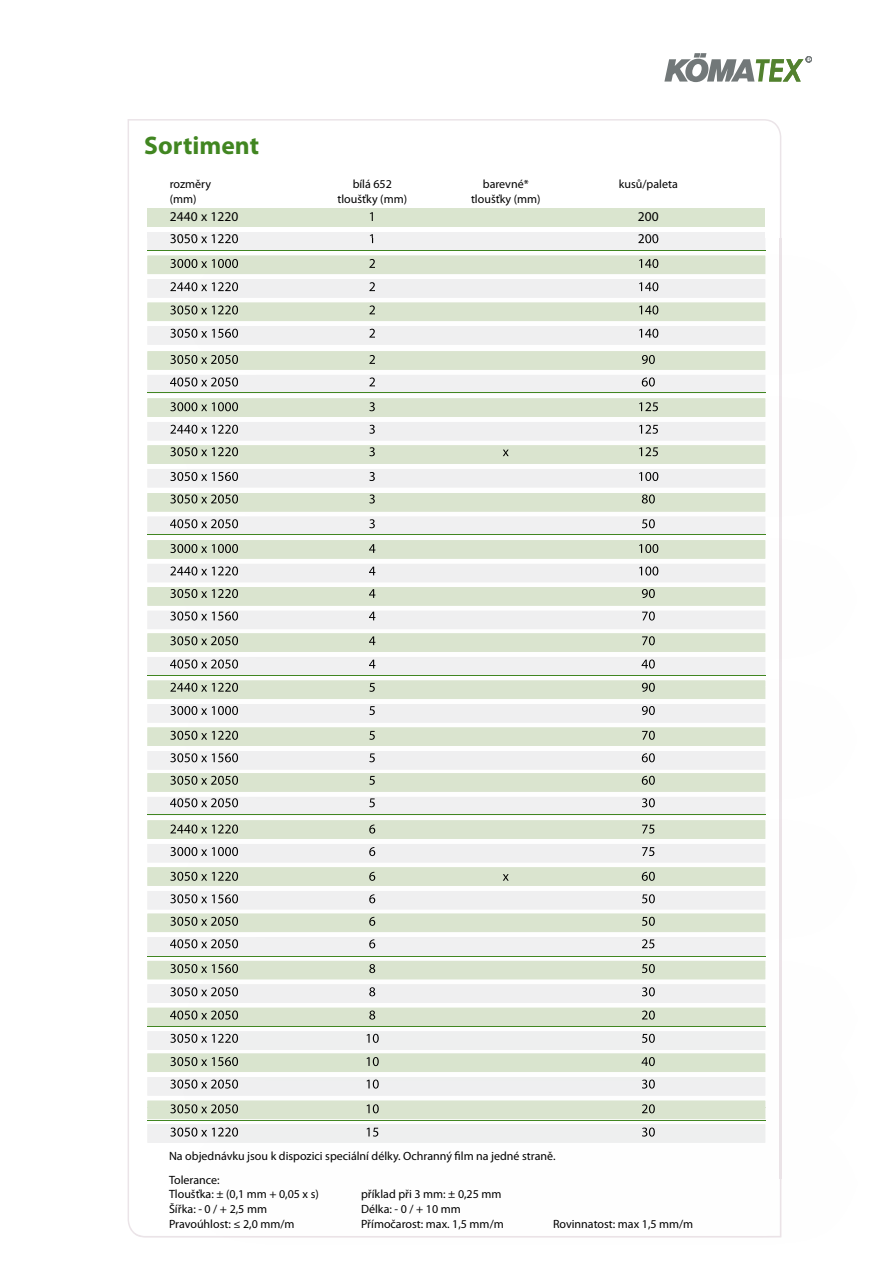
<style>
.page{position:relative;width:893px;height:1263px;background:#fff}
.page>*{position:absolute;margin:0;border:0;box-sizing:border-box;transform-origin:0 0}
.t1{font:700 25.5px "Myriad Pro";color:#418621}
.t2{font:13.5px "Myriad Pro";letter-spacing:.01em;color:#000}
.t3{font:12px/24.5px "Myriad Pro";color:#000}
</style>
<div class="page">
<svg style="left:664px;top:53px;width:148px;height:29px"></svg>
<div style="left:147px;top:208px;width:618px;height:19px;background:#dae5cf"></div>
<div style="left:147px;top:232px;width:618px;height:19px;background:#f0f0f1"></div>
<img style="left:171px;top:238px;width:488px;height:6px">
<div style="left:147px;top:256px;width:618px;height:18px;background:#dae4cf"></div>
<div style="left:147px;top:279px;width:618px;height:19px;background:#efeff0"></div>
<div style="left:147px;top:303px;width:618px;height:18px;background:#dae4cf"></div>
<div style="left:147px;top:326px;width:618px;height:19px;background:#efeff0"></div>
<div style="left:147px;top:351px;width:618px;height:19px;background:#dae4cf"></div>
<div style="left:147px;top:375px;width:618px;height:5px;background:#f0f0f1"></div>
<img style="left:170px;top:238px;width:488px;height:5px">
<img style="left:170px;top:259px;width:488px;height:9px">
<img style="left:170px;top:282px;width:488px;height:9px">
<img style="left:170px;top:305px;width:488px;height:9px">
<img style="left:170px;top:329px;width:488px;height:9px">
<img style="left:170px;top:355px;width:485px;height:9px">
<img style="left:170px;top:377px;width:485px;height:3px">
<hr style="left:147px;top:250px;width:619px;height:1px;background:#418621">
<div style="left:147px;top:402px;width:618px;height:15px;background:#dae4cf"></div>
<div style="left:147px;top:422px;width:618px;height:18px;background:#efeff0"></div>
<div style="left:147px;top:445px;width:618px;height:19px;background:#dae4cf"></div>
<div style="left:147px;top:469px;width:618px;height:18px;background:#efeff0"></div>
<div style="left:147px;top:493px;width:618px;height:18px;background:#dae4cf"></div>
<div style="left:147px;top:517px;width:618px;height:5px;background:#f0f0f1"></div>
<img style="left:170px;top:403px;width:488px;height:8px">
<img style="left:170px;top:425px;width:488px;height:9px">
<img style="left:170px;top:447px;width:488px;height:9px">
<img style="left:170px;top:472px;width:488px;height:9px">
<img style="left:170px;top:494px;width:485px;height:9px">
<img style="left:170px;top:519px;width:485px;height:3px">
<img style="left:147px;top:380px;width:633px;height:22px">
<svg style="left:780px;top:380px;width:1px;height:22px"></svg>
<img style="left:170px;top:380px;width:485px;height:6px">
<img style="left:170px;top:402px;width:488px;height:1px">
<hr style="left:147px;top:392px;width:619px;height:1px;background:#418621">
<div style="left:147px;top:544px;width:618px;height:15px;background:#dae4cf"></div>
<div style="left:147px;top:564px;width:618px;height:18px;background:#efeff0"></div>
<div style="left:147px;top:587px;width:618px;height:19px;background:#dae4cf"></div>
<div style="left:147px;top:611px;width:618px;height:18px;background:#efeff0"></div>
<div style="left:147px;top:633px;width:618px;height:19px;background:#dae4cf"></div>
<div style="left:147px;top:657px;width:618px;height:6px;background:#efeff0"></div>
<img style="left:170px;top:544px;width:488px;height:9px">
<img style="left:170px;top:566px;width:488px;height:9px">
<img style="left:170px;top:589px;width:485px;height:9px">
<img style="left:170px;top:611px;width:485px;height:9px">
<img style="left:170px;top:636px;width:485px;height:9px">
<img style="left:170px;top:659px;width:485px;height:4px">
<img style="left:147px;top:522px;width:633px;height:22px">
<svg style="left:780px;top:522px;width:1px;height:22px"></svg>
<img style="left:170px;top:522px;width:485px;height:6px">
<hr style="left:147px;top:535px;width:619px;height:1px;background:#418621">
<img style="left:147px;top:663px;width:633px;height:351px">
<img style="left:147px;top:680px;width:618px;height:19px">
<div style="left:147px;top:704px;width:618px;height:18px;background:#efeff0"></div>
<img style="left:147px;top:727px;width:618px;height:19px">
<div style="left:147px;top:751px;width:618px;height:18px;background:#efeff0"></div>
<div style="left:147px;top:773px;width:618px;height:19px;background:#dae4cf"></div>
<img style="left:147px;top:797px;width:618px;height:5px">
<img style="left:170px;top:686px;width:485px;height:6px">
<img style="left:170px;top:706px;width:485px;height:9px">
<img style="left:170px;top:731px;width:485px;height:9px">
<img style="left:170px;top:753px;width:485px;height:9px">
<img style="left:170px;top:776px;width:485px;height:9px">
<img style="left:170px;top:798px;width:485px;height:4px">
<svg style="left:780px;top:663px;width:1px;height:23px"></svg>
<img style="left:170px;top:663px;width:485px;height:5px">
<img style="left:170px;top:683px;width:485px;height:3px">
<hr style="left:147px;top:675px;width:619px;height:1px;background:#418621">
<div style="left:147px;top:827px;width:618px;height:12px;background:#dae4cf"></div>
<div style="left:147px;top:844px;width:618px;height:18px;background:#efeff0"></div>
<div style="left:147px;top:867px;width:618px;height:19px;background:#dae4cf"></div>
<div style="left:147px;top:891px;width:618px;height:18px;background:#efeff0"></div>
<div style="left:147px;top:914px;width:618px;height:18px;background:#dae4cf"></div>
<div style="left:147px;top:937px;width:618px;height:6px;background:#efeff0"></div>
<img style="left:170px;top:827px;width:484px;height:6px">
<img style="left:170px;top:847px;width:484px;height:9px">
<img style="left:170px;top:872px;width:485px;height:9px">
<img style="left:170px;top:894px;width:485px;height:9px">
<img style="left:170px;top:917px;width:485px;height:9px">
<img style="left:170px;top:939px;width:484px;height:4px">
<img style="left:147px;top:802px;width:633px;height:25px">
<svg style="left:780px;top:802px;width:1px;height:25px"></svg>
<img style="left:170px;top:802px;width:485px;height:5px">
<img style="left:170px;top:824px;width:484px;height:3px">
<hr style="left:147px;top:814px;width:619px;height:1px;background:#418621">
<div style="left:147px;top:966px;width:618px;height:13px;background:#dae4cf"></div>
<div style="left:147px;top:984px;width:618px;height:19px;background:#efeff0"></div>
<div style="left:147px;top:1008px;width:618px;height:6px;background:#dae4cf"></div>
<img style="left:170px;top:966px;width:485px;height:7px">
<img style="left:170px;top:987px;width:485px;height:9px">
<img style="left:170px;top:1010px;width:485px;height:4px">
<img style="left:147px;top:943px;width:633px;height:23px">
<svg style="left:780px;top:943px;width:1px;height:23px"></svg>
<img style="left:170px;top:943px;width:484px;height:5px">
<img style="left:170px;top:964px;width:485px;height:2px">
<hr style="left:147px;top:956px;width:619px;height:1px;background:#418621">
<img style="left:147px;top:1014px;width:634px;height:164px">
<div style="left:147px;top:1031px;width:618px;height:19px;background:#eeefef"></div>
<img style="left:147px;top:1053px;width:618px;height:19px">
<div style="left:147px;top:1077px;width:618px;height:18px;background:#efeff0"></div>
<div style="left:147px;top:1101px;width:618px;height:18px;background:#dae4cf"></div>
<img style="left:170px;top:1014px;width:485px;height:5px">
<img style="left:170px;top:1034px;width:485px;height:9px">
<img style="left:170px;top:1057px;width:485px;height:9px">
<img style="left:170px;top:1079px;width:485px;height:9px">
<img style="left:170px;top:1104px;width:485px;height:3px">
<hr style="left:147px;top:1026px;width:619px;height:1px;background:#418621">
<img style="left:138px;top:1178px;width:644px;height:60px">
<img style="left:135px;top:1178px;width:645px;height:58px">
<img style="left:780px;top:1108px;width:1px;height:70px">
<div style="left:147px;top:1124px;width:618px;height:19px;background:#eeefef"></div>
<img style="left:170px;top:1108px;width:485px;height:5px">
<img style="left:170px;top:1127px;width:485px;height:9px">
<svg style="left:765px;top:1107px;width:16px;height:1px"></svg>
<img style="left:655px;top:1107px;width:110px;height:1px">
<svg style="left:147px;top:1107px;width:23px;height:1px"></svg>
<img style="left:170px;top:1107px;width:485px;height:1px">
<hr style="left:147px;top:1120px;width:619px;height:1px;background:#418621">
<h1 class="t1" style="left:144px;top:129px;width:116px">Sortiment</h1>
<p class="t3" style="left:170px;top:171px;width:43px">rozměry</p>
<p class="t3" style="left:353px;top:171px;width:41px">bílá 652</p>
<p class="t3" style="left:483px;top:171px;width:47px">barevné*</p>
<p class="t3" style="left:619px;top:171px;width:60px">kusů/paleta</p>
<p class="t3" style="left:170px;top:186px;width:28px">(mm)</p>
<p class="t3" style="left:337px;top:186px;width:71px">tloušťky (mm)</p>
<p class="t3" style="left:471px;top:186px;width:71px">tloušťky (mm)</p>
<p class="t2" style="left:170px;top:208px;width:70px">2440 x 1220</p>
<p class="t2" style="left:369px;top:208px;width:8px">1</p>
<p class="t2" style="left:638px;top:208px;width:23px">200</p>
<p class="t2" style="left:170px;top:230px;width:70px">3050 x 1220</p>
<p class="t2" style="left:369px;top:230px;width:8px">1</p>
<p class="t2" style="left:638px;top:230px;width:23px">200</p>
<p class="t3" style="left:169px;top:1143px;width:388px">Na objednávku jsou k dispozici speciální délky. Ochranný film na jedné straně.<br>Tolerance:</p>
<p class="t3" style="left:169px;top:1181px;width:151px">Tloušťka: ± (0,1 mm + 0,05 x s)</p>
<p class="t3" style="left:361px;top:1181px;width:142px">příklad při 3 mm: ± 0,25 mm</p>
<p class="t3" style="left:169px;top:1196px;width:99px">Šířka: - 0 / + 2,5 mm</p>
<p class="t3" style="left:361px;top:1196px;width:101px">Délka: - 0 / + 10 mm</p>
<p class="t3" style="left:169px;top:1211px;width:127px">Pravoúhlost: ≤ 2,0 mm/m</p>
<p class="t3" style="left:361px;top:1211px;width:144px">Přímočarost: max. 1,5 mm/m</p>
<p class="t3" style="left:553px;top:1211px;width:142px">Rovinnatost: max 1,5 mm/m</p>
</div>
